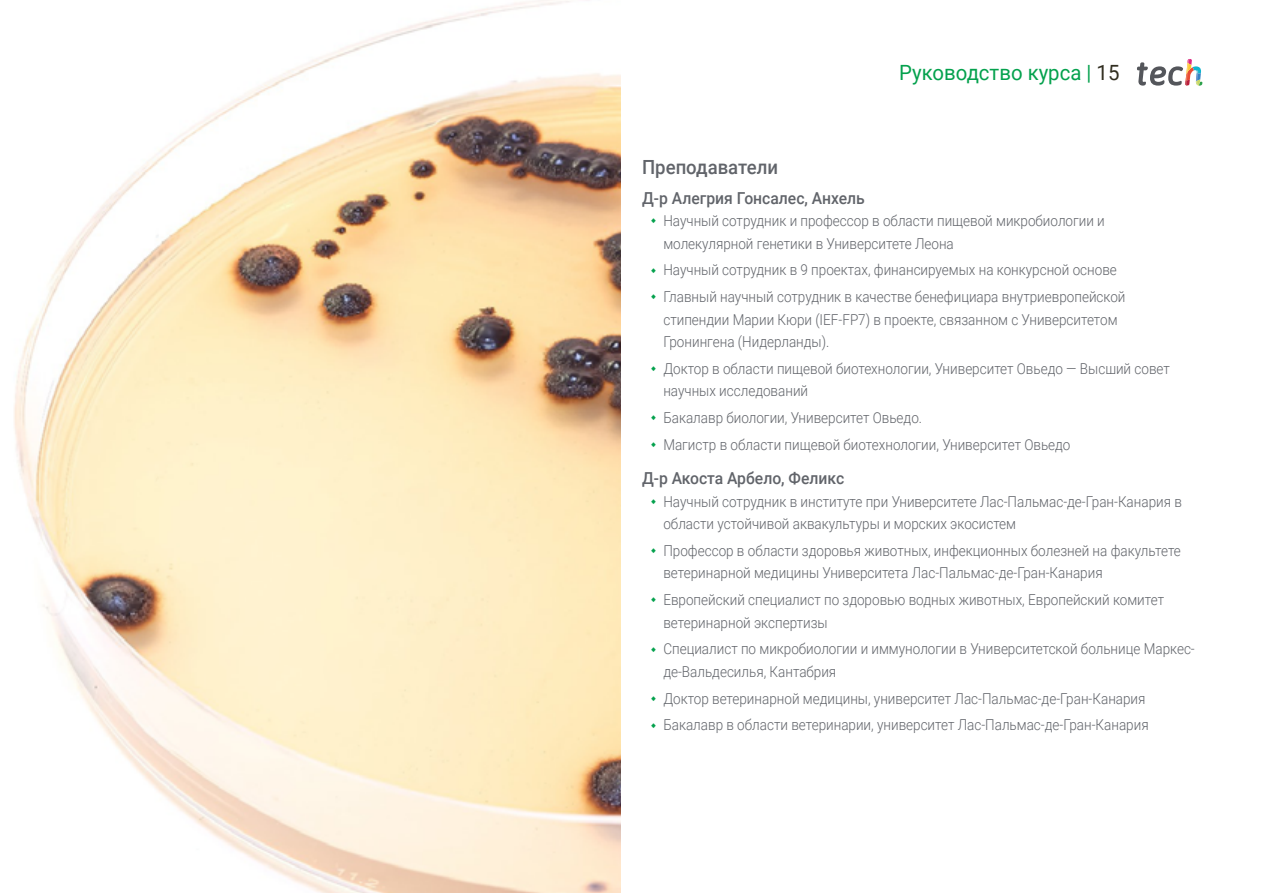
<style>
.page{position:relative;width:1263px;height:893px;background:#fff}
.page>*{position:absolute;margin:0;border:0;box-sizing:border-box;transform-origin:0 0}
.t1{font:21px "Roboto";color:#04a14d}
.t2{font:500 19.5px "Roboto";color:#61646a;scale:.95 1}
.t3{font:500 16.5px "Roboto";color:#61646a;scale:.95 1}
.t4{font:300 15px/22.5px "Roboto";color:#61646a;scale:.9 1}
.s1{color:#312e20}
</style>
<div class="page">
<img style="left:14px;top:0;width:607px;height:893px">
<svg style="left:1137px;top:59px;width:65px;height:27px"></svg>
<h1 class="t1" style="left:899px;top:57px;width:222px">Руководство курса | <span class="s1">15</span></h1>
<h2 class="t2" style="left:642px;top:154px;width:144px">Преподаватели</h2>
<p class="t3" style="left:642px;top:186px;width:236px">Д-р Алегрия Гонсалес, Анхель</p>
<p class="t4" style="left:663px;top:209px;width:492px">Научный сотрудник и профессор в области пищевой микробиологии и молекулярной генетики в Университете Леона</p>
<p class="t4" style="left:663px;top:256px;width:515px;line-height:26.7px">Научный сотрудник в 9 проектах, финансируемых на конкурсной основе<br>Главный научный сотрудник в качестве бенефициара внутриевропейской</p>
<p class="t4" style="left:663px;top:307px;width:506px">стипендии Марии Кюри (IEF-FP7) в проекте, связанном с Университетом<br>Гронингена (Нидерланды).</p>
<p class="t4" style="left:663px;top:357px;width:564px">Доктор в области пищевой биотехнологии, Университет Овьедо — Высший совет научных исследований</p>
<p class="t4" style="left:663px;top:404px;width:454px;line-height:26.7px">Бакалавр биологии, Университет Овьедо.<br>Магистр в области пищевой биотехнологии, Университет Овьедо</p>
<p class="t3" style="left:642px;top:467px;width:214px">Д-р Акоста Арбело, Феликс</p>
<p class="t4" style="left:663px;top:489px;width:578px">Научный сотрудник в институте при Университете Лас-Пальмас-де-Гран-Канария в области устойчивой аквакультуры и морских экосистем</p>
<p class="t4" style="left:663px;top:539px;width:576px">Профессор в области здоровья животных, инфекционных болезней на факультете ветеринарной медицины Университета Лас-Пальмас-де-Гран-Канария</p>
<p class="t4" style="left:663px;top:588px;width:558px">Европейский специалист по здоровью водных животных, Европейский комитет ветеринарной экспертизы</p>
<p class="t4" style="left:663px;top:637px;width:592px">Специалист по микробиологии и иммунологии в Университетской больнице Маркес&shy;де-Вальдесилья, Кантабрия</p>
<p class="t4" style="left:663px;top:684px;width:541px;line-height:26.7px">Доктор ветеринарной медицины, университет Лас-Пальмас-де-Гран-Канария<br>Бакалавр в области ветеринарии, университет Лас-Пальмас-де-Гран-Канария</p>
</div>
